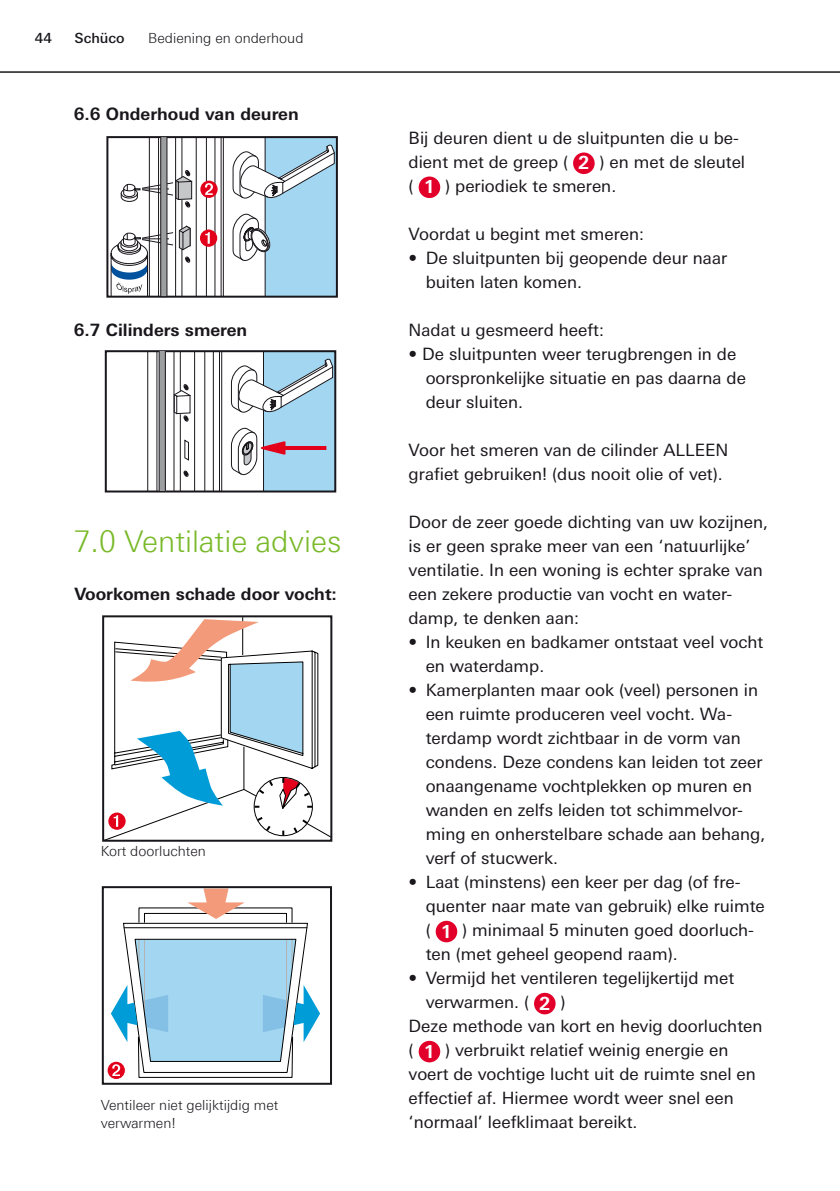
<style>
.page{position:relative;width:840px;height:1191px;background:#fff}
.page>*{position:absolute;margin:0;border:0;box-sizing:border-box;transform-origin:0 0}
.t1{font:300 30px "Linotype Univers 330";color:#78b928}
.t2{font:17px/24px "LT Univers Basic";color:#1a171c}
.t3{font:700 17px "LT Univers Basic";color:#1a171c}
.t4{font:300 14px/18px "Linotype Univers 330";color:#1a171c}
.t5{font:500 14px "LT Univers Basic";color:#1a171c}
.s1{font-weight:700;font-size:18px;color:#fff}
</style>
<div class="page">
<hr style="left:0;top:72px;width:839px;height:1px;background:#1a171c">
<div style="left:265px;top:137px;width:71px;height:160px;background:#a3d7f1"></div>
<div style="left:106px;top:136px;width:232px;height:162px;border:2px solid #1a171c"></div>
<hr style="left:264px;top:137px;width:1px;height:160px;background:#1a171c">
<hr style="left:149px;top:137px;width:1px;height:160px;background:#1a171c">
<hr style="left:158px;top:137px;width:1px;height:160px;background:#1a171c">
<hr style="left:175px;top:137px;width:1px;height:160px;background:#1a171c">
<hr style="left:181px;top:137px;width:1px;height:40px;background:#1a171c">
<hr style="left:196px;top:137px;width:1px;height:160px;background:#1a171c">
<hr style="left:206px;top:137px;width:1px;height:160px;background:#1a171c">
<hr style="left:214px;top:137px;width:1px;height:160px;background:#1a171c">
<hr style="left:220px;top:137px;width:1px;height:160px;background:#1a171c">
<hr style="left:223px;top:137px;width:1px;height:160px;background:#1a171c">
<div style="left:160px;top:137px;width:7px;height:160px;background:#9c9e9f;border:1px solid #1a171c"></div>
<svg style="left:232px;top:144px;width:103px;height:55px"></svg>
<svg style="left:232px;top:213px;width:38px;height:49px"></svg>
<svg style="left:110px;top:170px;width:82px;height:127px"></svg>
<div style="left:200px;top:229px;width:17px;height:18px;background:#e2001a;border-radius:50%"></div>
<svg style="left:205px;top:232px;width:5px;height:12px"></svg>
<div style="left:200px;top:181px;width:17px;height:17px;background:#e2001a;border-radius:50%"></div>
<svg style="left:205px;top:183px;width:8px;height:12px"></svg>
<div style="left:263px;top:351px;width:72px;height:140px;background:#a3d7f1"></div>
<div style="left:105px;top:350px;width:231px;height:142px;border:2px solid #1a171c"></div>
<hr style="left:263px;top:351px;width:1px;height:140px;background:#1a171c">
<hr style="left:147px;top:351px;width:1px;height:140px;background:#1a171c">
<hr style="left:156px;top:351px;width:1px;height:140px;background:#1a171c">
<hr style="left:173px;top:351px;width:1px;height:140px;background:#1a171c">
<hr style="left:180px;top:351px;width:1px;height:40px;background:#1a171c">
<hr style="left:194px;top:351px;width:1px;height:140px;background:#1a171c">
<hr style="left:204px;top:351px;width:1px;height:140px;background:#1a171c">
<hr style="left:213px;top:351px;width:1px;height:140px;background:#1a171c">
<hr style="left:219px;top:351px;width:1px;height:140px;background:#1a171c">
<hr style="left:221px;top:351px;width:1px;height:140px;background:#1a171c">
<div style="left:159px;top:351px;width:6px;height:140px;background:#9c9e9f"></div>
<div style="left:159px;top:351px;width:7px;height:141px;border:1px solid #1a171c"></div>
<svg style="left:173px;top:384px;width:18px;height:93px"></svg>
<hr style="left:180px;top:414px;width:1px;height:77px;background:#1a171c">
<svg style="left:230px;top:358px;width:103px;height:55px"></svg>
<svg style="left:230px;top:427px;width:56px;height:49px"></svg>
<hr style="left:273px;top:446px;width:53px;height:4px;background:#e2001a">
<hr style="left:242px;top:617px;width:1px;height:38px;background:#000">
<svg style="left:102px;top:619px;width:230px;height:222px"></svg>
<div style="left:102px;top:886px;width:230px;height:198px;border:2px solid #1a171c"></div>
<svg style="left:107px;top:1061px;width:18px;height:18px"></svg>
<svg style="left:111px;top:888px;width:209px;height:190px"></svg>
<div style="left:572px;top:152px;width:22px;height:22px;background:#e2002b;border-radius:50%"></div>
<div style="left:418px;top:176px;width:22px;height:22px;background:#e2002b;border-radius:50%"></div>
<div style="left:435px;top:920px;width:22px;height:22px;background:#e2002b;border-radius:50%"></div>
<div style="left:533px;top:992px;width:22px;height:22px;background:#e2002b;border-radius:50%"></div>
<div style="left:418px;top:1040px;width:22px;height:22px;background:#e2002b;border-radius:50%"></div>
<p class="t5" style="left:35px;top:30px;width:18px">44</p>
<p class="t5" style="left:74px;top:30px;width:52px">Schüco</p>
<p class="t4" style="left:148px;top:29px;width:157px">Bediening en onderhoud</p>
<p class="t3" style="left:74px;top:104px;width:226px">6.6 Onderhoud van deuren</p>
<p class="t3" style="left:74px;top:320px;width:175px">6.7 Cilinders smeren</p>
<h1 class="t1" style="left:74px;top:524px;width:269px">7.0 Ventilatie advies</h1>
<p class="t3" style="left:74px;top:584px;width:264px">Voorkomen schade door vocht:</p>
<p class="t4" style="left:101px;top:842px;width:107px">Kort doorluchten</p>
<p class="t4" style="left:101px;top:1096px;width:179px">Ventileer niet gelijktijdig met verwarmen!</p>
<p class="t2" style="left:408px;top:126px;width:338px">Bij deuren dient u de sluitpunten die u be&shy;dient met de greep ( <span class="s1">2</span> ) en met de sleutel ( <span class="s1">1</span> ) periodiek te smeren.</p>
<p class="t2" style="left:408px;top:222px;width:237px">Voordat u begint met smeren:</p>
<p class="t2" style="left:425px;top:246px;width:303px;text-indent:-17px">• De sluitpunten bij geopende deur naar buiten laten komen.</p>
<p class="t2" style="left:408px;top:318px;width:197px">Nadat u gesmeerd heeft:</p>
<p class="t2" style="left:425px;top:342px;width:321px;text-indent:-17px">• De sluitpunten weer terugbrengen in de oorspronkelijke situatie en pas daarna de deur sluiten.</p>
<p class="t2" style="left:408px;top:438px;width:321px">Voor het smeren van de cilinder ALLEEN grafiet gebruiken! (dus nooit olie of vet).</p>
<p class="t2" style="left:408px;top:510px;width:361px">Door de zeer goede dichting van uw kozijnen, is er geen sprake meer van een ‘natuurlijke’ ventilatie. In een woning is echter sprake van een zekere productie van vocht en water&shy;damp, te denken aan:</p>
<p class="t2" style="left:425px;top:630px;width:339px;text-indent:-17px">• In keuken en badkamer ontstaat veel vocht en waterdamp.</p>
<p class="t2" style="left:425px;top:678px;width:341px;text-indent:-17px">• Kamerplanten maar ook (veel) personen in een ruimte produceren veel vocht. Wa&shy;terdamp wordt zichtbaar in de vorm van condens. Deze condens kan leiden tot zeer onaangename vochtplekken op muren en wanden en zelfs leiden tot schimmelvor&shy;ming en onherstelbare schade aan behang, verf of stucwerk.</p>
<p class="t2" style="left:425px;top:870px;width:340px;text-indent:-17px">• Laat (minstens) een keer per dag (of fre&shy;quenter naar mate van gebruik) elke ruimte ( <span class="s1">1</span> ) minimaal 5 minuten goed doorluch&shy;ten (met geheel geopend raam).</p>
<p class="t2" style="left:408px;top:966px;width:327px">• Vermijd het ventileren tegelijkertijd met</p>
<p class="t2" style="left:425px;top:990px;width:141px">verwarmen. ( <span class="s1">2</span> )</p>
<p class="t2" style="left:408px;top:1014px;width:355px">Deze methode van kort en hevig doorluchten</p>
<p class="t2" style="left:408px;top:1038px;width:321px">( <span class="s1">1</span> ) verbruikt relatief weinig energie en</p>
<p class="t2" style="left:408px;top:1062px;width:348px">voert de vochtige lucht uit de ruimte snel en</p>
<p class="t2" style="left:408px;top:1086px;width:326px">effectief af. Hiermee wordt weer snel een</p>
<p class="t2" style="left:408px;top:1110px;width:230px">‘normaal’ leefklimaat bereikt.</p>
</div>
